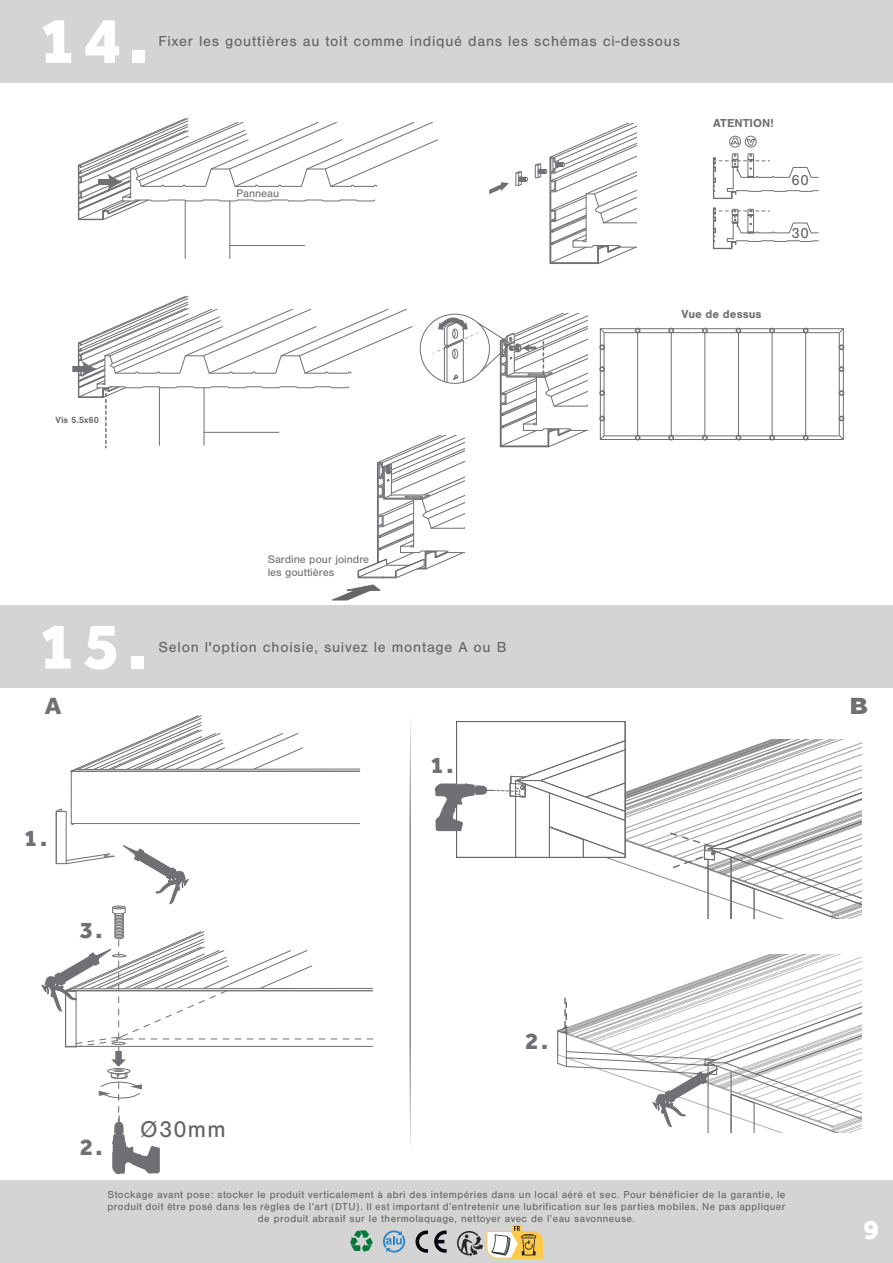
<style>
.page{position:relative;width:893px;height:1263px;background:#fff}
.page>*{position:absolute;margin:0;border:0;box-sizing:border-box;transform-origin:0 0}
.t1{font:800 67.5px "Effra";color:#fff}
.t2{font:800 28.5px "Effra";color:#fff}
.t3{font:800 24px "Effra";color:#6f7073}
.t4{font:800 24px "Effra";color:#6f7073;scale:1.23 1}
.t5{font:23.7px "Nimbus San";letter-spacing:.05em;color:#656365}
.t6{font:15px "Nimbus San";letter-spacing:.05em;color:#656365}
.t7{font:700 12px "Nimbus San";color:#6f7073}
.t8{font:11.4px/13.6px "Nimbus San";color:#6f7073}
.t9{font:10.5px/12px "Nimbus San";letter-spacing:.04em;color:#656365;text-align:center}
.t10{font:700 9.3px "Nimbus San";color:#6f7073}
</style>
<div class="page">
<div style="left:0;top:1181px;width:893px;height:82px;background:#d5d4d5"></div>
<svg style="left:350px;top:1230px;width:23px;height:23px"></svg>
<svg style="left:416px;top:1230px;width:12px;height:23px"></svg>
<svg style="left:434px;top:1230px;width:13px;height:23px"></svg>
<svg style="left:383px;top:1230px;width:22px;height:22px"></svg>
<svg style="left:457px;top:1225px;width:86px;height:33px"></svg>
<div style="left:0;top:0;width:893px;height:82px;background:#d5d4d5"></div>
<div style="left:0;top:606px;width:893px;height:82px;background:#d5d4d5"></div>
<hr style="left:738px;top:333px;width:1px;height:103px;background:#6f7073">
<hr style="left:704px;top:333px;width:1px;height:103px;background:#6f7073">
<hr style="left:692px;top:435px;width:147px;height:1px;background:#6f7073">
<hr style="left:692px;top:332px;width:147px;height:1px;background:#6f7073">
<svg style="left:599px;top:328px;width:93px;height:112px"></svg>
<svg style="left:769px;top:435px;width:6px;height:3px"></svg>
<svg style="left:769px;top:330px;width:6px;height:3px"></svg>
<hr style="left:772px;top:333px;width:1px;height:103px;background:#6f7073">
<hr style="left:805px;top:333px;width:1px;height:103px;background:#6f7073">
<div style="left:692px;top:328px;width:152px;height:112px;border:1px solid #6f7073"></div>
<svg style="left:839px;top:435px;width:5px;height:5px"></svg>
<svg style="left:839px;top:328px;width:5px;height:5px"></svg>
<hr style="left:604px;top:333px;width:1px;height:103px;background:#6f7073">
<hr style="left:839px;top:333px;width:1px;height:103px;background:#6f7073">
<hr style="left:230px;top:245px;width:75px;height:1px;background:#6f7073">
<hr style="left:230px;top:201px;width:1px;height:58px;background:#6f7073">
<hr style="left:185px;top:200px;width:1px;height:59px;background:#6f7073">
<div style="left:72px;top:366px;width:14px;height:6px;background:#6f7073"></div>
<svg style="left:535px;top:123px;width:102px;height:141px"></svg>
<svg style="left:515px;top:171px;width:13px;height:15px"></svg>
<svg style="left:489px;top:182px;width:20px;height:12px"></svg>
<svg style="left:332px;top:584px;width:49px;height:17px"></svg>
<svg style="left:78px;top:296px;width:509px;height:282px"></svg>
<svg style="left:78px;top:118px;width:360px;height:102px"></svg>
<svg style="left:713px;top:153px;width:106px;height:46px"></svg>
<svg style="left:713px;top:208px;width:106px;height:41px"></svg>
<div style="left:729px;top:136px;width:12px;height:11px;border:1px solid #6f7073;border-radius:50%"></div>
<div style="left:745px;top:136px;width:12px;height:11px;border:1px solid #6f7073;border-radius:50%"></div>
<svg style="left:731px;top:136px;width:9px;height:8px"></svg>
<svg style="left:746px;top:139px;width:9px;height:8px"></svg>
<svg style="left:41px;top:715px;width:332px;height:459px"></svg>
<svg style="left:557px;top:954px;width:305px;height:179px"></svg>
<svg style="left:435px;top:721px;width:427px;height:197px"></svg>
<svg style="left:409px;top:721px;width:2px;height:427px"></svg>
<h1 class="t1" style="left:39px;top:0;width:110px">14.</h1>
<h3 class="t6" style="left:158px;top:33px;width:523px">Fixer les gouttières au toit comme indiqué dans les schémas ci-dessous</h3>
<p class="t8" style="left:237px;top:186px;width:44px">Panneau</p>
<p class="t7" style="left:713px;top:116px;width:62px">ATENTION!</p>
<h3 class="t6" style="left:791px;top:172px;width:19px">60</h3>
<h3 class="t6" style="left:791px;top:225px;width:19px">30</h3>
<p class="t7" style="left:682px;top:307px;width:82px">Vue de dessus</p>
<p class="t10" style="left:56px;top:415px;width:45px">Vis 5.5x60</p>
<p class="t8" style="left:268px;top:552px;width:103px">Sardine pour joindre les gouttières</p>
<h1 class="t1" style="left:38px;top:606px;width:110px">15.</h1>
<h3 class="t3" style="left:45px;top:692px;width:18px">A</h3>
<h3 class="t6" style="left:158px;top:639px;width:349px">Selon l'option choisie, suivez le montage A ou B</h3>
<h3 class="t3" style="left:430px;top:751px;width:24px">1.</h3>
<h3 class="t3" style="left:24px;top:823px;width:24px">1.</h3>
<h3 class="t3" style="left:80px;top:916px;width:24px">3.</h3>
<h3 class="t3" style="left:80px;top:1132px;width:24px">2.</h3>
<h3 class="t5" style="left:140px;top:1116px;width:87px">Ø30mm</h3>
<h3 class="t3" style="left:525px;top:1026px;width:24px">2.</h3>
<p class="t9" style="left:108px;top:1189px;width:679px">Stockage avant pose: stocker le produit verticalement à abri des intempéries dans un local aéré et sec. Pour bénéficier de la garantie, le produit doit être posé dans les règles de l’art (DTU). Il est important d’entretenir une lubrification sur les parties mobiles. Ne pas appliquer de produit abrasif sur le thermolaquage, nettoyer avec de l’eau savonneuse.</p>
<h3 class="t4" style="left:849px;top:692px;width:17px">B</h3>
<h2 class="t2" style="left:863px;top:1213px;width:17px">759</h2>
</div>
